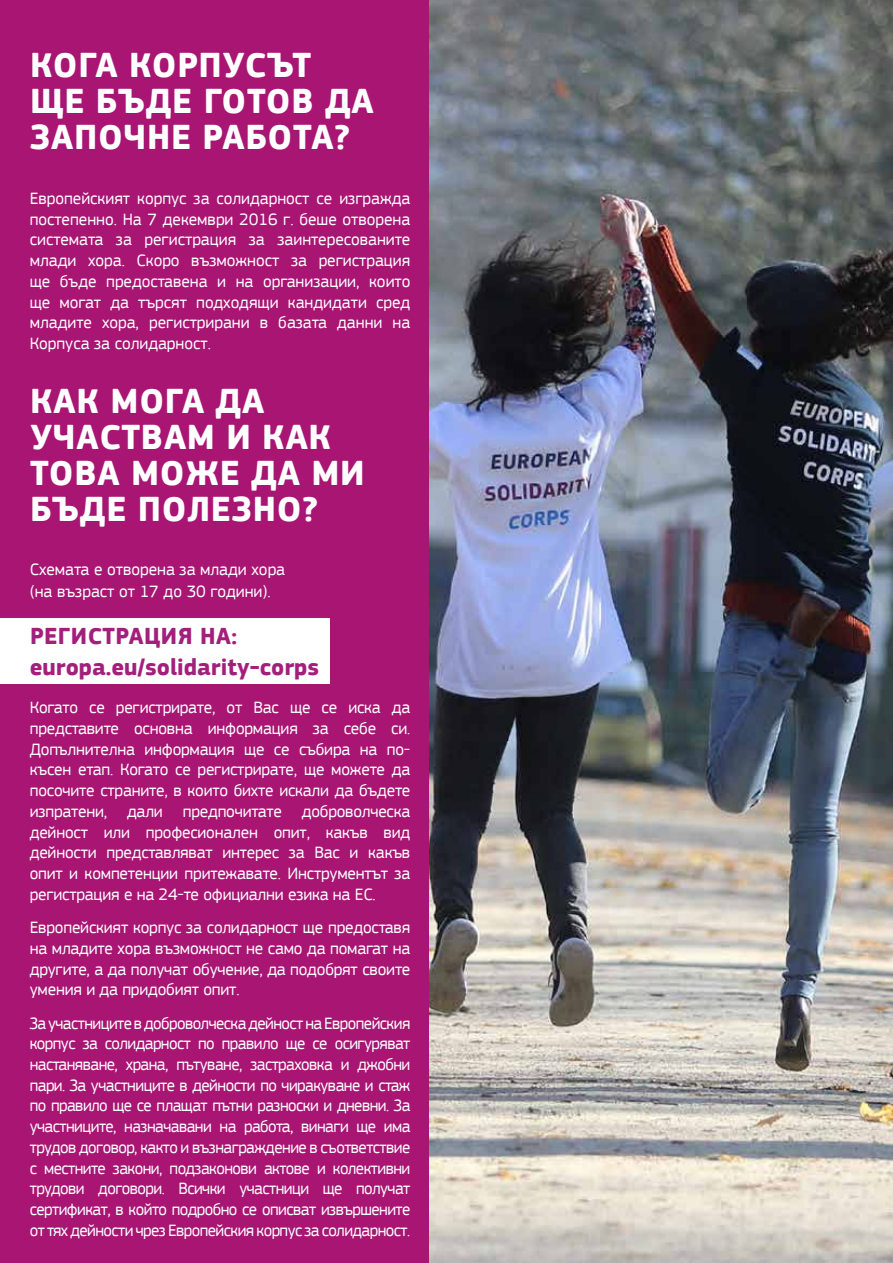
<style>
.page{position:relative;width:893px;height:1263px;background:#a81573}
.page>*{position:absolute;margin:0;border:0;box-sizing:border-box;transform-origin:0 0}
.Header-white-24{font:700 36px/36px "EC Square Sans Pro";letter-spacing:.02em;color:#fff}
.text{font:700 24px "EC Square Sans Pro";color:#a41f7c}
.text-2{font:700 24px "EC Square Sans Pro";letter-spacing:.02em;color:#a41f7c}
.text-white{font:17.25px/20.7px "EC Square Sans Pro";letter-spacing:-.01em;color:#fff;text-align:justify}
</style>
<div class="page">
<img style="left:429px;top:0;width:464px;height:1263px">
<div style="left:0;top:618px;width:330px;height:65px;background:#fff"></div>
<p class="Header-white-24" style="left:30px;top:49px;width:345px">КОГА КОРПУСЪТ<br>ЩЕ БЪДЕ ГОТОВ ДА<br>ЗАПОЧНЕ РАБОТА?</p>
<p class="text-white" style="left:30px;top:188px;width:382px">Европейският корпус за солидарност се изгражда постепенно. На 7 декември 2016 г. беше отворена системата за регистрация за заинтересованите млади хора. Скоро възможност за регистрация ще бъде предоставена и на организации, които ще могат да търсят подходящи кандидати сред младите хора, регистрирани в базата данни на Корпуса за солидарност.</p>
<p class="Header-white-24" style="left:30px;top:384px;width:336px">КАК МОГА ДА<br>УЧАСТВАМ И КАК<br>ТОВА МОЖЕ ДА МИ<br>БЪДЕ ПОЛЕЗНО?</p>
<p class="text-white" style="left:30px;top:559px;width:257px;line-height:21.6px">Схемата е отворена за млади хора (на възраст от 17 до 30 години).</p>
<p class="text-2" style="left:30px;top:622px;width:209px">РЕГИСТРАЦИЯ НА:</p>
<p class="text" style="left:30px;top:653px;width:291px">europa.eu/solidarity-corps</p>
<p class="text-white" style="left:30px;top:697px;width:382px">Когато се регистрирате, от Вас ще се иска да представите основна информация за себе си.<br>Допълнителна информация ще се събира на по&shy;късен етап. Когато се регистрирате, ще можете да посочите страните, в които бихте искали да бъдете изпратени, дали предпочитате доброволческа дейност или професионален опит, какъв вид дейности представляват интерес за Вас и какъв опит и компетенции притежавате. Инструментът за регистрация е на 24-те официални езика на ЕС.</p>
<p class="text-white" style="left:30px;top:917px;width:382px">Европейският корпус за солидарност ще предоставя на младите хора възможност не само да помагат на другите, а да получат обучение, да подобрят своите умения и да придобият опит.</p>
<p class="text-white" style="left:30px;top:1013px;width:382px">За участниците в доброволческа дейност на Европейския корпус за солидарност по правило ще се осигуряват настаняване, храна, пътуване, застраховка и джобни пари. За участниците в дейности по чиракуване и стаж по правило ще се плащат пътни разноски и дневни. За участниците, назначавани на работа, винаги ще има трудов договор, както и възнаграждение в съответствие с местните закони, подзаконови актове и колективни трудови договори. Всички участници ще получат сертификат, в който подробно се описват извършените от тях дейности чрез Европейския корпус за солидарност.</p>
</div>
